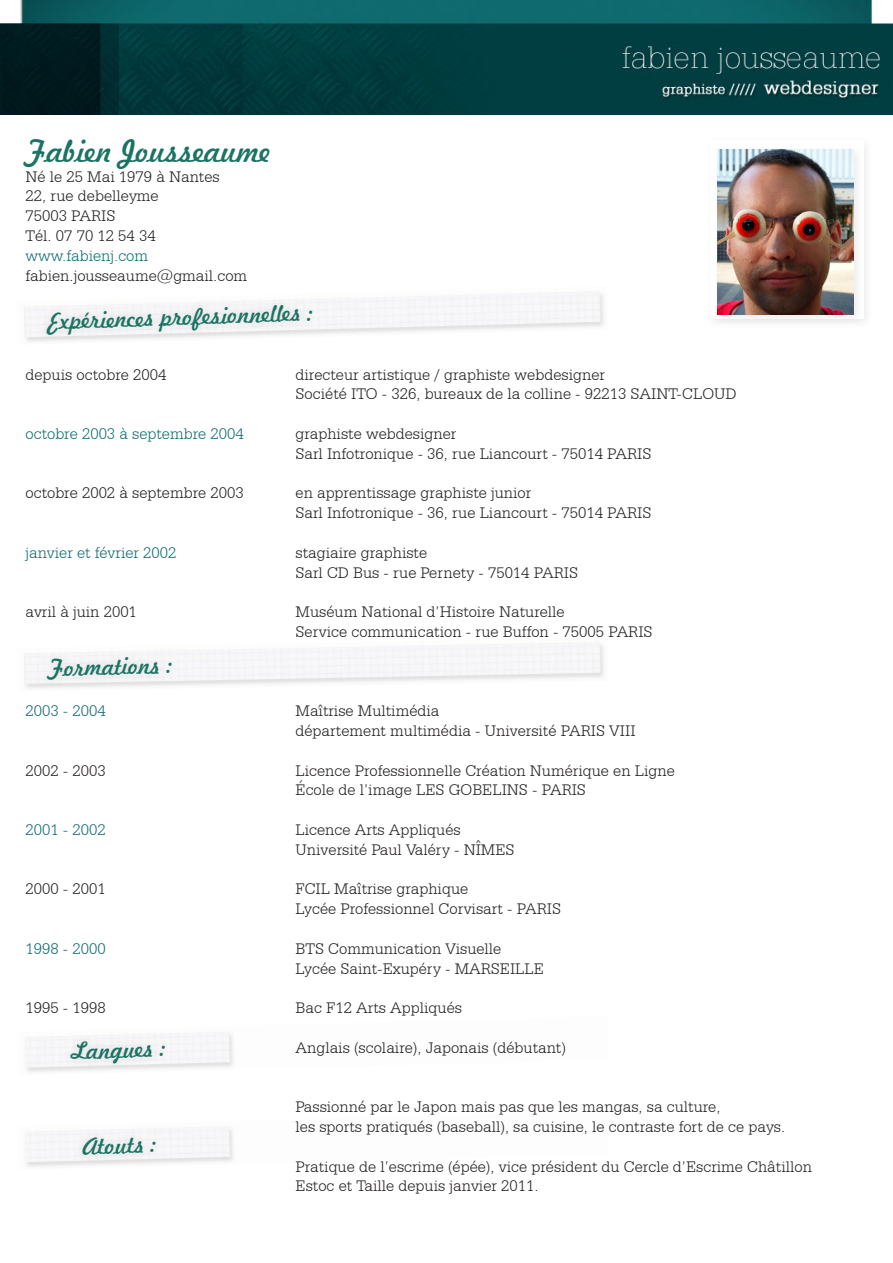
<style>
.page{position:relative;width:893px;height:1263px;background:#fff}
.page>*{position:absolute;margin:0;border:0;box-sizing:border-box;transform-origin:0 0}
.t1{font:30px "Freehand 521 BT Regular C";color:#1a7363}
.t2{font:22.5px "Freehand 521 BT Regular C";color:#1a7363}
.t3{font:300 16.5px/19.8px "Serifa BT";color:#231f20}
.t4{font:300 16.5px "Serifa BT";color:#106b70}
.t5{font:300 16.5px "Serifa BT";color:#0e6b70}
.t6{font:300 16.5px "Serifa BT";color:#0f6a6f}
</style>
<div class="page">
<img style="left:0;top:0;width:893px;height:115px">
<div style="left:38px;top:296px;width:282px;height:47px;background:#231f20;opacity:.13"></div>
<div style="left:39px;top:649px;width:141px;height:40px;background:#f2f1f3"></div>
<div style="left:62px;top:1033px;width:111px;height:39px;background:#231f20;opacity:.13"></div>
<div style="left:74px;top:1129px;width:90px;height:34px;background:#f2f1f3"></div>
<div style="left:712px;top:145px;width:153px;height:181px;background:#231f20;opacity:.09"></div>
<img style="left:718px;top:150px;width:136px;height:165px">
<p class="t1" style="left:26px;top:131px;width:247px">Fabien Jousseaume</p>
<p class="t3" style="left:26px;top:166px;width:196px">Né le 25 Mai 1979 à Nantes</p>
<p class="t3" style="left:26px;top:186px;width:135px">22, rue debelleyme</p>
<p class="t3" style="left:26px;top:206px;width:92px">75003 PARIS</p>
<p class="t3" style="left:26px;top:225px;width:132px">Tél. 07 70 12 54 34</p>
<p class="t5" style="left:26px;top:246px;width:124px">www.fabienj.com</p>
<p class="t3" style="left:26px;top:265px;width:223px">fabien.jousseaume@gmail.com</p>
<p class="t2" style="left:48px;top:306px;width:267px;rotate:-2deg">Expériences profesionnelles :</p>
<p class="t3" style="left:26px;top:364px;width:142px">depuis octobre 2004</p>
<p class="t3" style="left:296px;top:364px;width:311px">directeur artistique / graphiste webdesigner</p>
<p class="t3" style="left:296px;top:384px;width:442px">Société ITO - 326, bureaux de la colline - 92213 SAINT-CLOUD</p>
<p class="t4" style="left:26px;top:424px;width:220px">octobre 2003 à septembre 2004</p>
<p class="t3" style="left:296px;top:423px;width:162px">graphiste webdesigner</p>
<p class="t3" style="left:296px;top:443px;width:357px">Sarl Infotronique - 36, rue Liancourt - 75014 PARIS</p>
<p class="t3" style="left:26px;top:483px;width:220px">octobre 2002 à septembre 2003</p>
<p class="t3" style="left:296px;top:483px;width:237px">en apprentissage graphiste junior</p>
<p class="t3" style="left:296px;top:503px;width:357px">Sarl Infotronique - 36, rue Liancourt - 75014 PARIS</p>
<p class="t4" style="left:26px;top:543px;width:152px">janvier et février 2002</p>
<p class="t3" style="left:296px;top:542px;width:133px">stagiaire graphiste</p>
<p class="t3" style="left:296px;top:562px;width:284px">Sarl CD Bus - rue Pernety - 75014 PARIS</p>
<p class="t3" style="left:26px;top:602px;width:113px">avril à juin 2001</p>
<p class="t3" style="left:296px;top:602px;width:271px">Muséum National d’Histoire Naturelle</p>
<p class="t3" style="left:296px;top:621px;width:359px">Service communication - rue Buffon - 75005 PARIS</p>
<p class="t2" style="left:48px;top:654px;width:126px;rotate:-2deg">Formations :</p>
<p class="t6" style="left:26px;top:701px;width:82px">2003 - 2004</p>
<p class="t3" style="left:296px;top:701px;width:145px">Maîtrise Multimédia</p>
<p class="t3" style="left:296px;top:720px;width:342px">département multimédia - Université PARIS VIII</p>
<p class="t3" style="left:26px;top:760px;width:82px">2002 - 2003</p>
<p class="t3" style="left:296px;top:760px;width:381px">Licence Professionnelle Création Numérique en Ligne</p>
<p class="t3" style="left:296px;top:780px;width:292px">École de l’image LES GOBELINS - PARIS</p>
<p class="t5" style="left:26px;top:820px;width:82px">2001 - 2002</p>
<p class="t3" style="left:296px;top:819px;width:167px">Licence Arts Appliqués</p>
<p class="t3" style="left:296px;top:839px;width:221px">Université Paul Valéry - NÎMES</p>
<p class="t3" style="left:26px;top:879px;width:82px">2000 - 2001</p>
<p class="t3" style="left:296px;top:879px;width:174px">FCIL Maîtrise graphique</p>
<p class="t3" style="left:296px;top:899px;width:267px">Lycée Professionnel Corvisart - PARIS</p>
<p class="t6" style="left:26px;top:939px;width:82px">1998 - 2000</p>
<p class="t3" style="left:296px;top:938px;width:207px">BTS Communication Visuelle</p>
<p class="t3" style="left:296px;top:958px;width:250px">Lycée Saint-Exupéry - MARSEILLE</p>
<p class="t3" style="left:26px;top:998px;width:82px">1995 - 1998</p>
<p class="t3" style="left:296px;top:998px;width:168px">Bac F12 Arts Appliqués</p>
<p class="t3" style="left:296px;top:1037px;width:272px">Anglais (scolaire), Japonais (débutant)</p>
<p class="t2" style="left:71px;top:1036px;width:96px;rotate:-2deg">Langues :</p>
<p class="t2" style="left:82px;top:1131px;width:76px;rotate:-2deg">Atouts :</p>
<p class="t3" style="left:296px;top:1097px;width:427px">Passionné par le Japon mais pas que les mangas, sa culture,</p>
<p class="t3" style="left:296px;top:1116px;width:491px">les sports pratiqués (baseball), sa cuisine, le contraste fort de ce pays.</p>
<p class="t3" style="left:296px;top:1156px;width:518px">Pratique de l’escrime (épée), vice président du Cercle d’Escrime Châtillon<br>Estoc et Taille depuis janvier 2011.</p>
</div>
